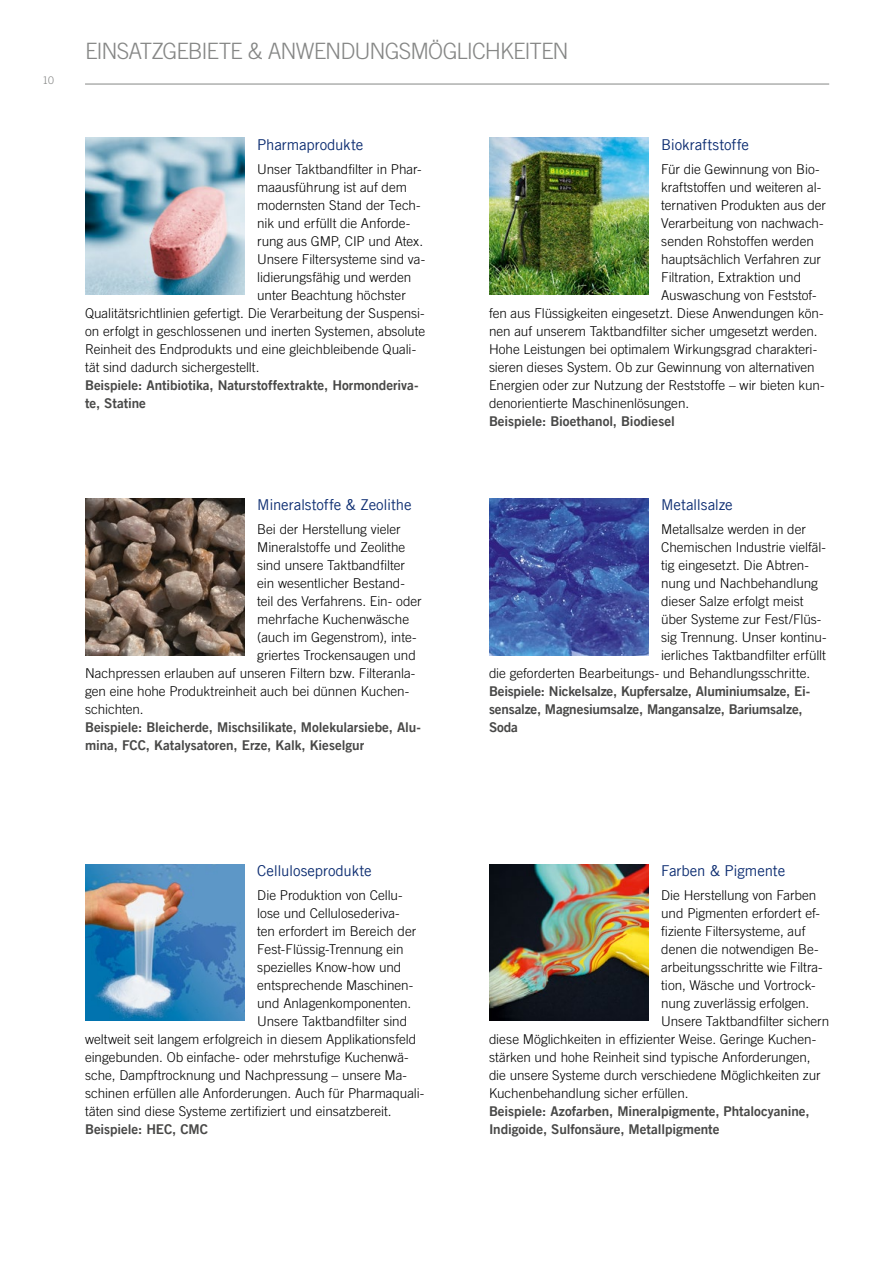
<style>
.page{position:relative;width:893px;height:1263px;background:#fff}
.page>*{position:absolute;margin:0;border:0;box-sizing:border-box;transform-origin:0 0}
.t1{font:300 22.5px "Trade Gothic LT Com";letter-spacing:-.045em;color:#868786}
.t2{font:15px "Trade Gothic LT Com";letter-spacing:-.01em;color:#0e2e72}
.t3{font:300 13.5px "Trade Gothic LT Com";letter-spacing:-.005em;color:#000}
.t4{font:13.5px/18px "Trade Gothic LT Com Bd 2";letter-spacing:-.005em;color:#484847}
.t5{font:300 10.5px "Trade Gothic LT Com";color:#868786}
</style>
<div class="page">
<img style="left:85px;top:864px;width:159px;height:156px">
<img style="left:85px;top:138px;width:159px;height:156px">
<img style="left:85px;top:499px;width:159px;height:156px">
<img style="left:489px;top:138px;width:159px;height:156px">
<img style="left:489px;top:499px;width:159px;height:156px">
<img style="left:489px;top:864px;width:159px;height:156px">
<hr style="left:85px;top:84px;width:744px;height:1px;background:#868786">
<p class="t5" style="left:43px;top:74px;width:13px">10</p>
<h1 class="t1" style="left:85px;top:37px;width:485px">EINSATZGEBIETE &amp; ANWENDUNGSMÖGLICHKEITEN</h1>
<p class="t2" style="left:257px;top:136px;width:108px">Pharmaprodukte</p>
<p class="t3" style="left:257px;top:161px;width:166px">Unser Taktbandfilter in Phar-</p>
<p class="t3" style="left:257px;top:179px;width:151px">maausführung ist auf dem</p>
<p class="t3" style="left:257px;top:197px;width:165px">modernsten Stand der Tech-</p>
<p class="t3" style="left:257px;top:215px;width:155px">nik und erfüllt die Anforde-</p>
<p class="t3" style="left:257px;top:233px;width:167px">rung aus GMP, CIP und Atex.</p>
<p class="t3" style="left:257px;top:251px;width:169px">Unsere Filtersysteme sind va-</p>
<p class="t3" style="left:257px;top:269px;width:156px">lidierungsfähig und werden</p>
<p class="t3" style="left:257px;top:287px;width:150px">unter Beachtung höchster</p>
<p class="t3" style="left:85px;top:305px;width:341px">Qualitätsrichtlinien gefertigt. Die Verarbeitung der Suspensi-</p>
<p class="t3" style="left:85px;top:323px;width:342px">on erfolgt in geschlossenen und inerten Systemen, absolute</p>
<p class="t3" style="left:85px;top:341px;width:333px">Reinheit des Endprodukts und eine gleichbleibende Quali-</p>
<p class="t3" style="left:85px;top:359px;width:176px">tät sind dadurch sichergestellt.</p>
<p class="t4" style="left:85px;top:376px;width:335px">Beispiele: Antibiotika, Naturstoffextrakte, Hormonderiva&shy;te, Statine</p>
<p class="t2" style="left:257px;top:496px;width:156px">Mineralstoffe &amp; Zeolithe</p>
<p class="t3" style="left:257px;top:521px;width:145px">Bei der Herstellung vieler</p>
<p class="t3" style="left:257px;top:539px;width:150px">Mineralstoffe und Zeolithe</p>
<p class="t3" style="left:257px;top:557px;width:149px">sind unsere Taktbandfilter</p>
<p class="t3" style="left:257px;top:575px;width:149px">ein wesentlicher Bestand-</p>
<p class="t3" style="left:257px;top:593px;width:166px">teil des Verfahrens. Ein- oder</p>
<p class="t3" style="left:257px;top:611px;width:153px">mehrfache Kuchenwäsche</p>
<p class="t3" style="left:257px;top:629px;width:161px">(auch im Gegenstrom), inte-</p>
<p class="t3" style="left:257px;top:647px;width:160px">griertes Trockensaugen und</p>
<p class="t3" style="left:85px;top:665px;width:332px">Nachpressen erlauben auf unseren Filtern bzw. Filteranla-</p>
<p class="t3" style="left:85px;top:683px;width:326px">gen eine hohe Produktreinheit auch bei dünnen Kuchen-</p>
<p class="t3" style="left:85px;top:701px;width:60px">schichten.</p>
<p class="t4" style="left:85px;top:718px;width:337px">Beispiele: Bleicherde, Mischsilikate, Molekularsiebe, Alu&shy;mina, FCC, Katalysatoren, Erze, Kalk, Kieselgur</p>
<p class="t2" style="left:661px;top:136px;width:89px">Biokraftstoffe</p>
<p class="t3" style="left:661px;top:161px;width:160px">Für die Gewinnung von Bio-</p>
<p class="t3" style="left:661px;top:179px;width:162px">kraftstoffen und weiteren al-</p>
<p class="t3" style="left:661px;top:197px;width:166px">ternativen Produkten aus der</p>
<p class="t3" style="left:661px;top:215px;width:164px">Verarbeitung von nachwach-</p>
<p class="t3" style="left:661px;top:233px;width:154px">senden Rohstoffen werden</p>
<p class="t3" style="left:661px;top:251px;width:161px">hauptsächlich Verfahren zur</p>
<p class="t3" style="left:661px;top:269px;width:141px">Filtration, Extraktion und</p>
<p class="t3" style="left:661px;top:287px;width:157px">Auswaschung von Feststof-</p>
<p class="t3" style="left:489px;top:305px;width:336px">fen aus Flüssigkeiten eingesetzt. Diese Anwendungen kön-</p>
<p class="t3" style="left:489px;top:323px;width:330px">nen auf unserem Taktbandfilter sicher umgesetzt werden.</p>
<p class="t3" style="left:489px;top:341px;width:330px">Hohe Leistungen bei optimalem Wirkungsgrad charakteri-</p>
<p class="t3" style="left:489px;top:359px;width:327px">sieren dieses System. Ob zur Gewinnung von alternativen</p>
<p class="t3" style="left:489px;top:377px;width:337px">Energien oder zur Nutzung der Reststoffe – wir bieten kun-</p>
<p class="t3" style="left:489px;top:395px;width:202px">denorientierte Maschinenlösungen.</p>
<p class="t4" style="left:489px;top:412px;width:187px">Beispiele: Bioethanol, Biodiesel</p>
<p class="t2" style="left:661px;top:496px;width:73px">Metallsalze</p>
<p class="t3" style="left:661px;top:521px;width:146px">Metallsalze werden in der</p>
<p class="t3" style="left:661px;top:539px;width:166px">Chemischen Industrie vielfäl-</p>
<p class="t3" style="left:661px;top:557px;width:149px">tig eingesetzt. Die Abtren-</p>
<p class="t3" style="left:661px;top:575px;width:158px">nung und Nachbehandlung</p>
<p class="t3" style="left:661px;top:593px;width:144px">dieser Salze erfolgt meist</p>
<p class="t3" style="left:661px;top:611px;width:162px">über Systeme zur Fest/Flüs-</p>
<p class="t3" style="left:661px;top:629px;width:167px">sig Trennung. Unser kontinu-</p>
<p class="t3" style="left:661px;top:647px;width:166px">ierliches Taktbandfilter erfüllt</p>
<p class="t3" style="left:489px;top:665px;width:323px">die geforderten Bearbeitungs- und Behandlungsschritte.</p>
<p class="t4" style="left:489px;top:682px;width:323px">Beispiele: Nickelsalze, Kupfersalze, Aluminiumsalze, Ei&shy;sensalze, Magnesiumsalze, Mangansalze, Bariumsalze,<br>Soda</p>
<p class="t2" style="left:257px;top:862px;width:116px">Celluloseprodukte</p>
<p class="t3" style="left:257px;top:887px;width:147px">Die Produktion von Cellu-</p>
<p class="t3" style="left:257px;top:905px;width:144px">lose und Cellulosederiva-</p>
<p class="t3" style="left:257px;top:923px;width:160px">ten erfordert im Bereich der</p>
<p class="t3" style="left:257px;top:941px;width:148px">Fest-Flüssig-Trennung ein</p>
<p class="t3" style="left:257px;top:959px;width:146px">spezielles Know-how und</p>
<p class="t3" style="left:257px;top:977px;width:158px">entsprechende Maschinen-</p>
<p class="t3" style="left:257px;top:995px;width:155px">und Anlagenkomponenten.</p>
<p class="t3" style="left:257px;top:1013px;width:151px">Unsere Taktbandfilter sind</p>
<p class="t3" style="left:85px;top:1031px;width:333px">weltweit seit langem erfolgreich in diesem Applikationsfeld</p>
<p class="t3" style="left:85px;top:1049px;width:325px">eingebunden. Ob einfache- oder mehrstufige Kuchenwä-</p>
<p class="t3" style="left:85px;top:1067px;width:324px">sche, Dampftrocknung und Nachpressung – unsere Ma-</p>
<p class="t3" style="left:85px;top:1085px;width:341px">schinen erfüllen alle Anforderungen. Auch für Pharmaquali-</p>
<p class="t3" style="left:85px;top:1103px;width:308px">täten sind diese Systeme zertifiziert und einsatzbereit.</p>
<p class="t4" style="left:85px;top:1120px;width:125px">Beispiele: HEC, CMC</p>
<p class="t2" style="left:661px;top:862px;width:125px">Farben &amp; Pigmente</p>
<p class="t3" style="left:661px;top:887px;width:157px">Die Herstellung von Farben</p>
<p class="t3" style="left:661px;top:905px;width:160px">und Pigmenten erfordert ef-</p>
<p class="t3" style="left:661px;top:923px;width:146px">fiziente Filtersysteme, auf</p>
<p class="t3" style="left:661px;top:941px;width:159px">denen die notwendigen Be-</p>
<p class="t3" style="left:661px;top:959px;width:163px">arbeitungsschritte wie Filtra-</p>
<p class="t3" style="left:661px;top:977px;width:156px">tion, Wäsche und Vortrock-</p>
<p class="t3" style="left:661px;top:995px;width:150px">nung zuverlässig erfolgen.</p>
<p class="t3" style="left:661px;top:1013px;width:169px">Unsere Taktbandfilter sichern</p>
<p class="t3" style="left:489px;top:1031px;width:329px">diese Möglichkeiten in effizienter Weise. Geringe Kuchen-</p>
<p class="t3" style="left:489px;top:1049px;width:323px">stärken und hohe Reinheit sind typische Anforderungen,</p>
<p class="t3" style="left:489px;top:1067px;width:333px">die unsere Systeme durch verschiedene Möglichkeiten zur</p>
<p class="t3" style="left:489px;top:1085px;width:201px">Kuchenbehandlung sicher erfüllen.</p>
<p class="t4" style="left:489px;top:1102px;width:322px">Beispiele: Azofarben, Mineralpigmente, Phtalocyanine,<br>Indigoide, Sulfonsäure, Metallpigmente</p>
</div>
